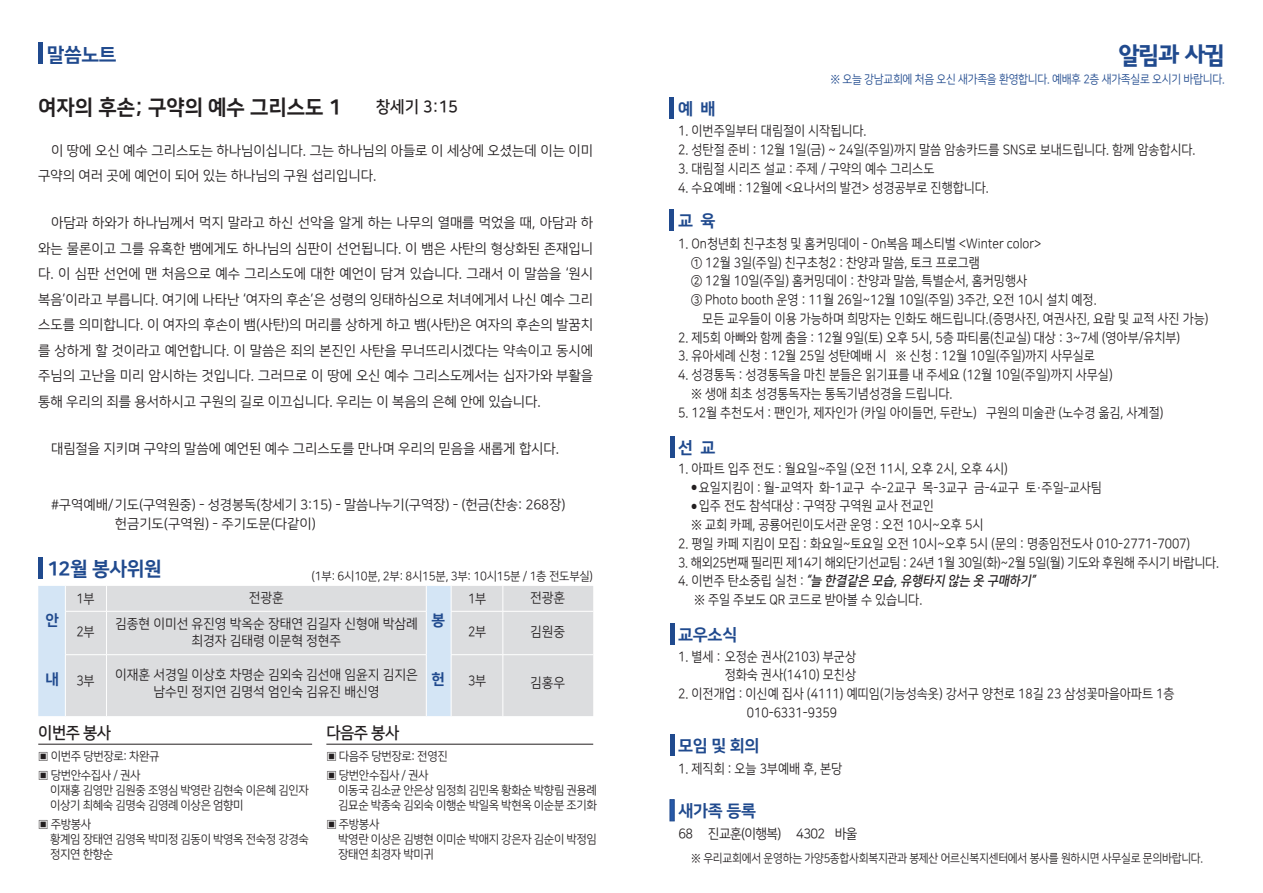
<style>
.page{position:relative;width:1263px;height:893px;background:#fff}
.page>*{position:absolute;margin:0;border:0;box-sizing:border-box;transform-origin:0 0}
.t1{font:24px "Rix BGEB";color:#204a8e;scale:.95 1}
.t2{font:21px "Nanum Square EB";color:#231f20;scale:.96 1}
.t3{font:19.5px "Nanum Square EB";letter-spacing:-.02em;color:#204a8e}
.t4{font:16.5px "Nanum Square EB";letter-spacing:-.02em;color:#204a8e}
.t5{font:16.5px "Nanum Square B";letter-spacing:-.03em;color:#231f20;scale:.95 1}
.t6{font:16.5px "Nanum Square B";letter-spacing:-.03em;color:#231f20;scale:.96 1}
.t7{font:15px "Nanum Square EB";color:#204a8e}
.t8{font:13.8px/25.5px "Nanum Square R";color:#231f20}
.t9{font:13.5px/18.8px "Nanum Square R";color:#231f20;scale:.9 1}
.t10{font:13.5px/25.8px "Nanum Square R";color:#231f20;text-align:center;scale:.95 1}
.t11{font:13.5px/19.5px "Nanum Square R";color:#231f20}
.t12{font:13.5px "Nanum Square R";letter-spacing:-.02em;color:#231f20;scale:.9 1}
.t13{font:italic 13.5px "Nanum Square B";color:#231f20;scale:.9 1}
.t14{font:13.5px "Nanum Square R";letter-spacing:-.05em;color:#231f20;scale:.95 1}
.t15{font:12px/15px "Nanum Square R";letter-spacing:-.03em;color:#231f20;scale:.95 1}
.t16{font:12px "Nanum Square R";letter-spacing:-.03em;color:#231f20;scale:.9 1}
.t17{font:12px "Nanum Square R";letter-spacing:-.02em;color:#204a8e;scale:.9 1}
.s1{font-size:7.5px}
.s2{font-family:"Nanum Square R";font-style:normal}
</style>
<div class="page">
<div style="left:38px;top:43px;width:5px;height:21px;background:#204a8e"></div>
<hr style="left:38px;top:744px;width:274px;height:1px;background:#231f20">
<hr style="left:326px;top:744px;width:267px;height:1px;background:#231f20">
<div style="left:38px;top:557px;width:5px;height:21px;background:#204a8e"></div>
<div style="left:38px;top:586px;width:27px;height:130px;background:#d4e5f5"></div>
<div style="left:66px;top:586px;width:527px;height:130px;background:#dcdddf"></div>
<svg style="left:106px;top:586px;width:1px;height:25px"></svg>
<svg style="left:426px;top:586px;width:1px;height:25px"></svg>
<svg style="left:451px;top:586px;width:1px;height:25px"></svg>
<svg style="left:503px;top:586px;width:1px;height:25px"></svg>
<hr style="left:65px;top:611px;width:41px;height:1px;background:#fff">
<hr style="left:106px;top:611px;width:320px;height:1px;background:#fff">
<hr style="left:106px;top:611px;width:1px;height:43px;background:#fff">
<hr style="left:426px;top:611px;width:1px;height:43px;background:#fff">
<hr style="left:451px;top:611px;width:52px;height:1px;background:#fff">
<hr style="left:451px;top:611px;width:1px;height:43px;background:#fff">
<hr style="left:503px;top:611px;width:90px;height:1px;background:#fff">
<hr style="left:503px;top:611px;width:1px;height:43px;background:#fff">
<hr style="left:65px;top:654px;width:41px;height:1px;background:#fff">
<hr style="left:106px;top:654px;width:320px;height:1px;background:#fff">
<hr style="left:106px;top:655px;width:1px;height:61px;background:#fff">
<hr style="left:426px;top:655px;width:1px;height:61px;background:#fff">
<hr style="left:451px;top:654px;width:52px;height:1px;background:#fff">
<hr style="left:451px;top:655px;width:1px;height:61px;background:#fff">
<hr style="left:503px;top:654px;width:90px;height:1px;background:#fff">
<hr style="left:503px;top:655px;width:1px;height:61px;background:#fff">
<hr style="left:670px;top:436px;width:4px;height:21px;background:#204a8e">
<hr style="left:670px;top:624px;width:4px;height:21px;background:#204a8e">
<hr style="left:670px;top:735px;width:4px;height:21px;background:#204a8e">
<hr style="left:670px;top:98px;width:4px;height:21px;background:#204a8e">
<hr style="left:670px;top:210px;width:4px;height:21px;background:#204a8e">
<hr style="left:670px;top:799px;width:4px;height:22px;background:#2655a0">
<h3 class="t3" style="left:47px;top:44px;width:71px">말씀노트</h3>
<h2 class="t2" style="left:38px;top:96px;width:317px">여자의 후손; 구약의 예수 그리스도 1</h2>
<p class="t6" style="left:376px;top:98px;width:87px">창세기 3:15</p>
<p class="t8" style="left:38px;top:138px;width:556px;text-indent:13px">이 땅에 오신 예수 그리스도는 하나님이십니다. 그는 하나님의 아들로 이 세상에 오셨는데 이는 이미 구약의 여러 곳에 예언이 되어 있는 하나님의 구원 섭리입니다.</p>
<p class="t8" style="left:38px;top:210px;width:556px;text-align:justify;text-indent:13px">아담과 하와가 하나님께서 먹지 말라고 하신 선악을 알게 하는 나무의 열매를 먹었을 때, 아담과 하 와는 물론이고 그를 유혹한 뱀에게도 하나님의 심판이 선언됩니다. 이 뱀은 사탄의 형상화된 존재입니 다. 이 심판 선언에 맨 처음으로 예수 그리스도에 대한 예언이 담겨 있습니다. 그래서 이 말씀을 ‘원시 복음’이라고 부릅니다. 여기에 나타난 ‘여자의 후손’은 성령의 잉태하심으로 처녀에게서 나신 예수 그리 스도를 의미합니다. 이 여자의 후손이 뱀(사탄)의 머리를 상하게 하고 뱀(사탄)은 여자의 후손의 발꿈치 를 상하게 할 것이라고 예언합니다. 이 말씀은 죄의 본진인 사탄을 무너뜨리시겠다는 약속이고 동시에 주님의 고난을 미리 암시하는 것입니다. 그러므로 이 땅에 오신 예수 그리스도께서는 십자가와 부활을 통해 우리의 죄를 용서하시고 구원의 길로 이끄십니다. 우리는 이 복음의 은혜 안에 있습니다.</p>
<p class="t8" style="left:51px;top:436px;width:510px">대림절을 지키며 구약의 말씀에 예언된 예수 그리스도를 만나며 우리의 믿음을 새롭게 합시다.</p>
<p class="t11" style="left:115px;top:495px;width:452px;text-indent:-64px">#구역예배/기도(구역원중) - 성경봉독(창세기 3:15) - 말씀나누기(구역장) - (헌금(찬송: 268장) 헌금기도(구역원) - 주기도문(다같이)</p>
<h3 class="t3" style="left:47px;top:558px;width:117px">12월 봉사위원</h3>
<p class="t7" style="left:45px;top:612px;width:15px">안</p>
<p class="t15" style="left:312px;top:569px;width:298px">(1부: 6시10분, 2부: 8시15분, 3부: 10시15분 / 1층 전도부실)</p>
<p class="t10" style="left:115px;top:585px;width:320px">전광훈<br>김종현 이미선 유진영 박옥순 장태연 김길자 신형애 박삼례</p>
<p class="t10" style="left:192px;top:628px;width:159px">최경자 김태령 이문혁 정현주</p>
<p class="t10" style="left:115px;top:667px;width:320px;line-height:17.2px">이재훈 서경일 이상호 차명순 김외숙 김선애 임윤지 김지은 남수민 정지연 김명석 엄인숙 김유진 배신영</p>
<p class="t10" style="left:530px;top:585px;width:38px">전광훈</p>
<p class="t10" style="left:530px;top:619px;width:38px">김원중</p>
<p class="t10" style="left:530px;top:670px;width:38px">김홍우</p>
<p class="t9" style="left:76px;top:590px;width:21px">1부</p>
<p class="t9" style="left:76px;top:623px;width:21px">2부</p>
<p class="t9" style="left:76px;top:672px;width:21px">3부</p>
<p class="t9" style="left:468px;top:590px;width:21px">1부</p>
<p class="t9" style="left:468px;top:623px;width:21px">2부</p>
<p class="t9" style="left:468px;top:672px;width:21px">3부</p>
<p class="t7" style="left:431px;top:612px;width:15px">봉</p>
<p class="t7" style="left:431px;top:671px;width:15px">헌</p>
<p class="t7" style="left:45px;top:671px;width:15px">내</p>
<p class="t5" style="left:38px;top:724px;width:78px">이번주 봉사</p>
<p class="t15" style="left:38px;top:747px;width:129px;line-height:19.2px">▣ 이번주 당번장로: 차완규 ▣ 당번안수집사 / 권사</p>
<p class="t15" style="left:50px;top:783px;width:274px">이재홍 김영만 김원중 조영심 박영란 김현숙 이은혜 김인자 이상기 최혜숙 김명숙 김영례 이상은 엄향미</p>
<p class="t15" style="left:50px;top:817px;width:274px;text-indent:-12px">▣ 주방봉사<br>황계임 장태연 김영옥 박미정 김동이 박영옥 전숙정 강경숙 정지연 한향순</p>
<p class="t5" style="left:326px;top:724px;width:78px">다음주 봉사</p>
<p class="t15" style="left:326px;top:747px;width:129px;line-height:19.2px">▣ 다음주 당번장로: 전영진 ▣ 당번안수집사 / 권사</p>
<p class="t15" style="left:338px;top:783px;width:274px">이동국 김소균 안은상 임정희 김민옥 황화순 박향림 권용례 김묘순 박종숙 김외숙 이행순 박일옥 박현옥 이순분 조기화</p>
<p class="t15" style="left:338px;top:817px;width:274px;text-indent:-12px">▣ 주방봉사<br>박영란 이상은 김병현 이미순 박애지 강은자 김순이 박정임 장태연 최경자 박미귀</p>
<h1 class="t1" style="left:1119px;top:42px;width:113px">알림과 사귐</h1>
<p class="t17" style="left:830px;top:73px;width:440px">※ 오늘 강남교회에 처음 오신 새가족을 환영합니다. 예배후 2층 새가족실로 오시기 바랍니다.</p>
<p class="t9" style="left:678px;top:122px;width:211px">1. 이번주일부터 대림절이 시작됩니다.</p>
<p class="t9" style="left:678px;top:141px;width:576px">2. 성탄절 준비 : 12월 1일(금) ~ 24일(주일)까지 말씀 암송카드를 SNS로 보내드립니다. 함께 암송합시다.</p>
<p class="t9" style="left:678px;top:160px;width:286px">3. 대림절 시리즈 설교 : 주제 / 구약의 예수 그리스도</p>
<p class="t9" style="left:678px;top:178px;width:347px">4. 수요예배 : 12월에 &lt;요나서의 발견&gt; 성경공부로 진행합니다.</p>
<p class="t4" style="left:678px;top:100px;width:39px">예 배</p>
<p class="t4" style="left:678px;top:212px;width:39px">교 육</p>
<p class="t9" style="left:678px;top:235px;width:405px">1. On청년회 친구초청 및 홈커밍데이 - On복음 페스티벌 &lt;Winter color&gt;</p>
<p class="t9" style="left:691px;top:253px;width:322px">① 12월 3일(주일) 친구초청2 : 찬양과 말씀, 토크 프로그램</p>
<p class="t9" style="left:691px;top:272px;width:375px">② 12월 10일(주일) 홈커밍데이 : 찬양과 말씀, 특별순서, 홈커밍행사</p>
<p class="t9" style="left:691px;top:291px;width:452px">③ Photo booth 운영 : 11월 26일~12월 10일(주일) 3주간, 오전 10시 설치 예정.</p>
<p class="t9" style="left:702px;top:310px;width:564px">모든 교우들이 이용 가능하며 희망자는 인화도 해드립니다.(증명사진, 여권사진, 요람 및 교적 사진 가능)</p>
<p class="t9" style="left:678px;top:328px;width:559px">2. 제5회 아빠와 함께 춤을 : 12월 9일(토) 오후 5시, 5층 파티룸(친교실) 대상 : 3~7세 (영아부/유치부)</p>
<p class="t9" style="left:678px;top:347px;width:464px">3. 유아세례 신청 : 12월 25일 성탄예배 시 ※ 신청 : 12월 10일(주일)까지 사무실로</p>
<p class="t9" style="left:691px;top:366px;width:470px;text-indent:-13px">4. 성경통독 : 성경통독을 마친 분들은 읽기표를 내 주세요 (12월 10일(주일)까지 사무실) ※ 생애 최초 성경통독자는 통독기념성경을 드립니다.</p>
<p class="t9" style="left:678px;top:403px;width:541px">5. 12월 추천도서 : 팬인가, 제자인가 (카일 아이들먼, 두란노) 구원의 미술관 (노수경 옮김, 사계절)</p>
<p class="t4" style="left:678px;top:438px;width:39px">선 교</p>
<p class="t9" style="left:678px;top:460px;width:368px">1. 아파트 입주 전도 : 월요일~주일 (오전 11시, 오후 2시, 오후 4시)</p>
<p class="t9" style="left:691px;top:478px;width:458px"><span class="s1">●</span> 요일지킴이 : 월-교역자 화-1교구 수-2교구 목-3교구 금-4교구 토·주일–교사팀</p>
<p class="t9" style="left:691px;top:497px;width:326px"><span class="s1">●</span> 입주 전도 참석대상 : 구역장 구역원 교사 전교인<br>※ 교회 카페, 공룡어린이도서관 운영 : 오전 10시~오후 5시</p>
<p class="t9" style="left:678px;top:535px;width:570px">2. 평일 카페 지킴이 모집 : 화요일~토요일 오전 10시~오후 5시 (문의 : 명종임전도사 010-2771-7007)</p>
<p class="t12" style="left:678px;top:555px;width:602px">3. 해외25번째 필리핀 제14기 해외단기선교팀 : 24년 1월 30일(화)~2월 5일(월) 기도와 후원해 주시기 바랍니다.</p>
<p class="t13" style="left:678px;top:574px;width:401px"><span class="s2">4 . 이 번 주 탄 소 중 립 실 천 :</span> “늘 한결같은 모습,유행타지 않는 옷 구매하기”</p>
<p class="t9" style="left:694px;top:591px;width:255px">※ 주일 주보도 QR 코드로 받아볼 수 있습니다.</p>
<p class="t4" style="left:678px;top:626px;width:61px">교우소식</p>
<p class="t9" style="left:678px;top:647px;width:199px;text-align:right">1. 별세 : 오정순 권사(2103) 부군상 정화숙 권사(1410) 모친상</p>
<p class="t9" style="left:747px;top:685px;width:477px;text-indent:-69px">2. 이전개업 : 이신예 집사 (4111) 예띠임(기능성속옷) 강서구 양천로 18길 23 삼성꽃마을아파트 1층<br>010-6331-9359</p>
<p class="t4" style="left:678px;top:737px;width:83px">모임 및 회의</p>
<p class="t9" style="left:678px;top:760px;width:184px">1. 제직회 : 오늘 3부예배 후, 본당</p>
<p class="t4" style="left:678px;top:802px;width:79px">새가족 등록</p>
<p class="t14" style="left:678px;top:826px;width:190px">68 진교훈(이행복) 4302 바울</p>
<p class="t16" style="left:691px;top:852px;width:570px">※ 우리교회에서 운영하는 가양5종합사회복지관과 봉제산 어르신복지센터에서 봉사를 원하시면 사무실로 문의바랍니다.</p>
</div>
